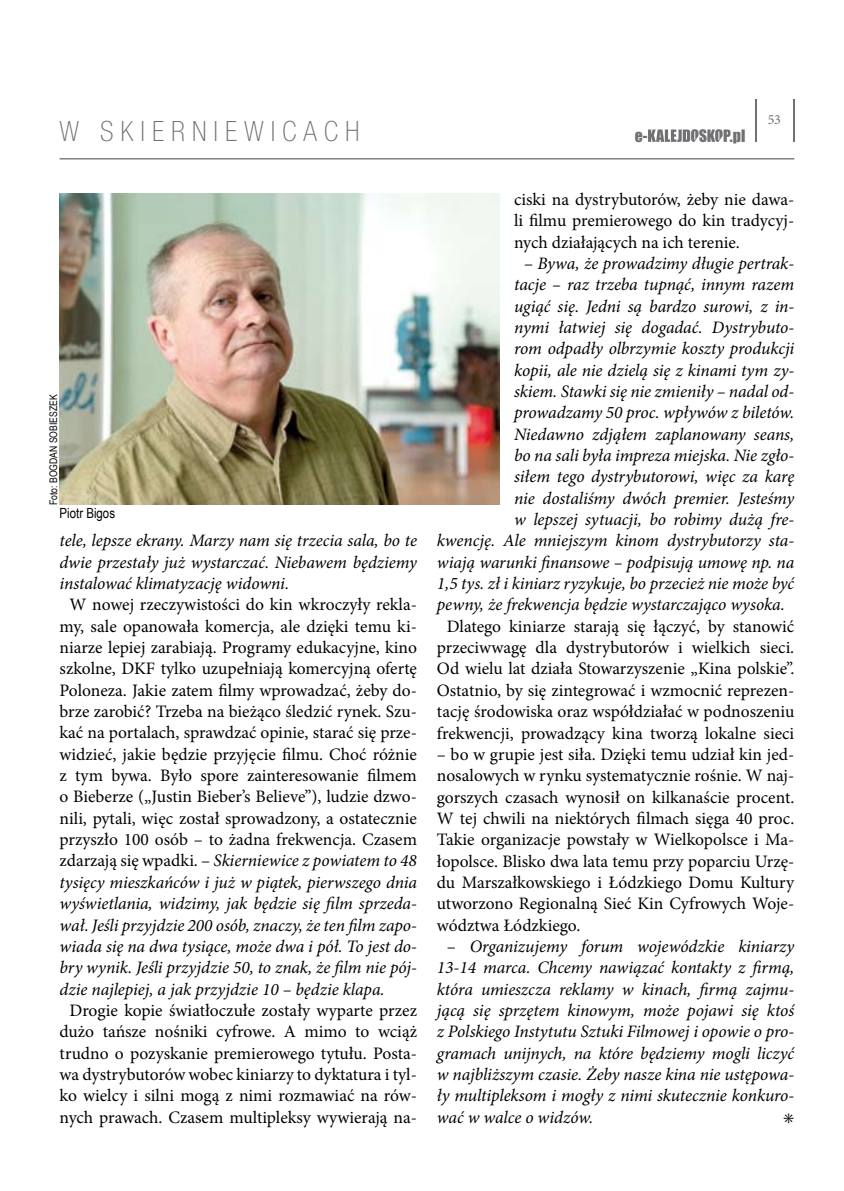
<style>
.page{position:relative;width:844px;height:1191px;background:#fff}
.page>*{position:absolute;margin:0;border:0;box-sizing:border-box;transform-origin:0 0}
.t1{font:100 condensed 28px "Helvetica Neue LT Pro";letter-spacing:.25em;color:#707173}
.t2{font:17.5px/21.3px "Minion Pro";color:#000;text-align:justify}
.t3{font:italic 17.5px/21.3px "Minion Pro";letter-spacing:-.005em;color:#000;text-align:justify}
.t4{font:15.75px "Impact";color:#707173}
.t5{font:14px "Arial Narrow";color:#000}
.t6{font:14px "Minion Pro";color:#707173}
.t7{font:10.5px "Arial Narrow";color:#000}
.s1{font-style:italic}
.s2{font-style:normal}
</style>
<div class="page">
<hr style="left:754px;top:99px;width:2px;height:43px;background:#707173">
<hr style="left:792px;top:99px;width:2px;height:43px;background:#707173">
<hr style="left:60px;top:158px;width:734px;height:1px;background:#707173">
<svg style="left:648px;top:129px;width:82px;height:13px"></svg>
<img style="left:60px;top:193px;width:439px;height:311px">
<h1 class="t1" style="left:60px;top:116px;width:59px">W SKIER</h1>
<h1 class="t1" style="left:192px;top:116px;width:169px">NIE WIC ACH</h1>
<p class="t4" style="left:634px;top:124px;width:14px">e-</p>
<p class="t4" style="left:729px;top:123px;width:17px">.pl</p>
<p class="t6" style="left:767px;top:110px;width:15px">53</p>
<p class="t7" style="left:46px;top:505px;width:112px;rotate:-90deg">Foto: BOGDAN SOBIESZEK</p>
<p class="t5" style="left:60px;top:503px;width:57px">Piotr Bigos</p>
<p class="t3" style="left:60px;top:530px;width:359px">tele, lepsze ekrany. Marzy nam się trzecia sala, bo te dwie przestały już wystarczać. Niebawem będziemy instalować klimatyzację widowni.</p>
<p class="t2" style="left:60px;top:594px;width:359px;text-indent:10px">W nowej rzeczywistości do kin wkroczyły rekla&shy;my, sale opanowała komercja, ale dzięki temu ki&shy;niarze lepiej zarabiają. Programy edukacyjne, kino szkolne, DKF tylko uzupełniają komercyjną ofertę Poloneza. Jakie zatem filmy wprowadzać, żeby do&shy;brze zarobić? Trzeba na bieżąco śledzić rynek. Szu&shy;kać na portalach, sprawdzać opinie, starać się prze&shy;widzieć, jakie będzie przyjęcie filmu. Choć różnie z tym bywa. Było spore zainteresowanie filmem o Bieberze („Justin Bieber’s Believe”), ludzie dzwo&shy;nili, pytali, więc został sprowadzony, a ostatecznie przyszło 100 osób – to żadna frekwencja. Czasem zdarzają się wpadki. – <span class="s1">Skierniewice z powiatem to 48 tysięcy mieszkańców i już w piątek, pierwszego dnia wyświetlania, widzimy, jak będzie się film sprzeda&shy;wał. Jeśli przyjdzie 200 osób, znaczy, że ten film zapo&shy;wiada się na dwa tysiące, może dwa i pół. To jest do&shy;bry wynik. Jeśli przyjdzie 50, to znak, że film nie pój&shy;dzie najlepiej, a jak przyjdzie 10 – będzie klapa.</span></p>
<p class="t2" style="left:60px;top:999px;width:359px;text-align:center">Drogie kopie światłoczułe zostały wyparte przez dużo tańsze nośniki cyfrowe. A mimo to wciąż trudno o pozyskanie premierowego tytułu. Posta&shy;wa dystrybutorów wobec kiniarzy to dyktatura i tyl&shy;ko wielcy i silni mogą z nimi rozmawiać na rów&shy;nych prawach. Czasem multipleksy wywierają na-</p>
<p class="t2" style="left:514px;top:189px;width:281px">ciski na dystrybutorów, żeby nie dawa&shy;li filmu premierowego do kin tradycyj&shy;nych działających na ich terenie.</p>
<p class="t3" style="left:524px;top:253px;width:272px"><span class="s2">–</span> Bywa, że prowadzimy długie pertrak-</p>
<p class="t3" style="left:514px;top:274px;width:281px">tacje – raz trzeba tupnąć, innym razem</p>
<p class="t3" style="left:514px;top:295px;width:282px">ugiąć się. Jedni są bardzo surowi, z in-</p>
<p class="t3" style="left:514px;top:317px;width:281px">nymi łatwiej się dogadać. Dystrybuto-</p>
<p class="t3" style="left:514px;top:338px;width:281px">rom odpadły olbrzymie koszty produkcji</p>
<p class="t3" style="left:514px;top:359px;width:281px">kopii, ale nie dzielą się z kinami tym zy-</p>
<p class="t3" style="left:514px;top:381px;width:281px">skiem. Stawki się nie zmieniły – nadal od-</p>
<p class="t3" style="left:514px;top:402px;width:281px">prowadzamy 50 proc. wpływów z biletów.</p>
<p class="t3" style="left:514px;top:423px;width:281px">Niedawno zdjąłem zaplanowany seans,</p>
<p class="t3" style="left:514px;top:445px;width:281px">bo na sali była impreza miejska. Nie zgło-</p>
<p class="t3" style="left:514px;top:466px;width:281px">siłem tego dystrybutorowi, więc za karę</p>
<p class="t3" style="left:514px;top:487px;width:281px">nie dostaliśmy dwóch premier. Jesteśmy</p>
<p class="t3" style="left:514px;top:509px;width:281px">w lepszej sytuacji, bo robimy dużą fre-</p>
<p class="t3" style="left:437px;top:530px;width:359px">kwencję. Ale mniejszym kinom dystrybutorzy sta-</p>
<p class="t3" style="left:437px;top:551px;width:359px">wiają warunki finansowe – podpisują umowę np. na</p>
<p class="t3" style="left:437px;top:573px;width:359px">1,5 tys. zł i kiniarz ryzykuje, bo przecież nie może być</p>
<p class="t3" style="left:437px;top:594px;width:349px">pewny, że frekwencja będzie wystarczająco wysoka.</p>
<p class="t2" style="left:437px;top:615px;width:359px;text-align:center">Dlatego kiniarze starają się łączyć, by stanowić przeciwwagę dla dystrybutorów i wielkich sieci.<br>Od wielu lat działa Stowarzyszenie „Kina polskie”.<br>Ostatnio, by się zintegrować i wzmocnić reprezen&shy;tację środowiska oraz współdziałać w podnoszeniu frekwencji, prowadzący kina tworzą lokalne sieci</p>
<p class="t2" style="left:437px;top:743px;width:359px">– bo w grupie jest siła. Dzięki temu udział kin jed&shy;nosalowych w rynku systematycznie rośnie. W naj&shy;gorszych czasach wynosił on kilkanaście procent.<br>W tej chwili na niektórych filmach sięga 40 proc.<br>Takie organizacje powstały w Wielkopolsce i Ma&shy;łopolsce. Blisko dwa lata temu przy poparciu Urzę&shy;du Marszałkowskiego i Łódzkiego Domu Kultury utworzono Regionalną Sieć Kin Cyfrowych Woje&shy;wództwa Łódzkiego.</p>
<p class="t3" style="left:437px;top:935px;width:359px;text-indent:10px"><span class="s2">–</span> Organizujemy forum wojewódzkie kiniarzy 13-14 marca. Chcemy nawiązać kontakty z firmą, która umieszcza reklamy w kinach, firmą zajmu&shy;jącą się sprzętem kinowym, może pojawi się ktoś z Polskiego Instytutu Sztuki Filmowej i opowie o pro&shy;gramach unijnych, na które będziemy mogli liczyć w najbliższym czasie. Żeby nasze kina nie ustępowa&shy;ły multipleksom i mogły z nimi skutecznie konkuro&shy;wać w walce o widzów.</p>
<p class="t2" style="left:782px;top:1106px;width:13px">✳</p>
</div>
